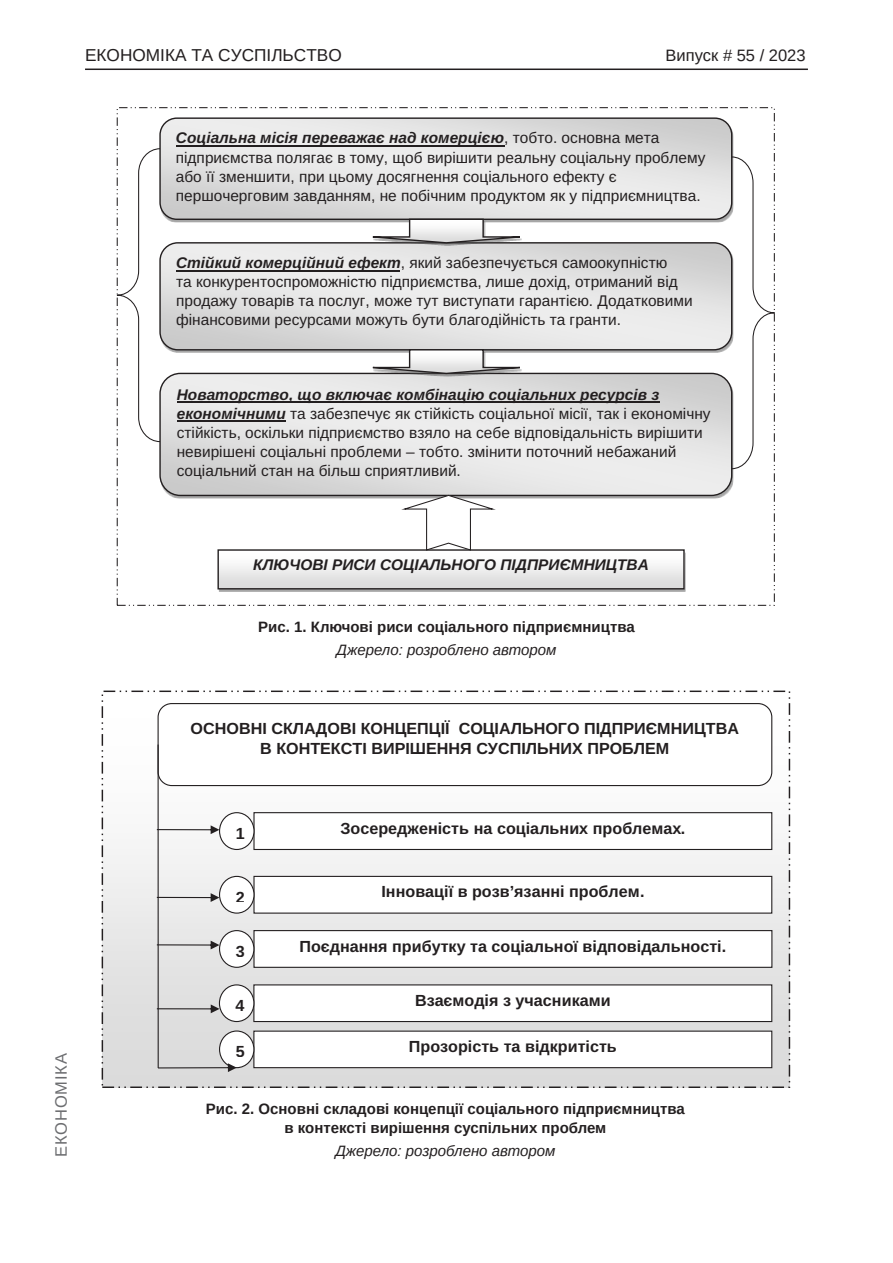
<style>
.page{position:relative;width:893px;height:1263px;background:#fff}
.page>*{position:absolute;margin:0;border:0;box-sizing:border-box;transform-origin:0 0}
.t1{font:17.25px "Arimo";color:#231f20}
.t2{font:16.5px "Arimo";color:#231f20}
.t3{font:16.5px "Arimo";letter-spacing:.05em;color:#6c6d70}
.t4{font:700 16.05px/20.1px "Arimo";color:#231f20;text-align:center}
.t5{font:15.45px/19.2px "Arimo Roman";color:#231f20}
.t6{font:italic 700 15.45px "Arimo";color:#231f20}
.Рисунок_N{font:700 15px/18.8px "Arimo";color:#231f20;text-align:center}
.Джерело{font:italic 15px "Arimo";color:#231f20}
.s1{font-family:"Arimo";font-weight:700;font-style:italic}
</style>
<div class="page">
<hr style="left:85px;top:69px;width:723px;height:1px;background:#231f20">
<svg style="left:161px;top:119px;width:571px;height:100px;background:#dcdcdc"></svg>
<div style="left:159px;top:117px;width:573px;height:103px;border:1px solid #231f20;border-radius:17px"></div>
<img style="left:166px;top:129px;width:560px;height:80px">
<hr style="left:176px;top:145px;width:328px;height:1px;background:#231f20">
<svg style="left:161px;top:243px;width:570px;height:107px;background:#dcdcdc"></svg>
<div style="left:159px;top:242px;width:573px;height:108px;border:1px solid #231f20;border-radius:18px"></div>
<img style="left:166px;top:254px;width:560px;height:85px">
<hr style="left:176px;top:270px;width:224px;height:1px;background:#231f20">
<svg style="left:161px;top:373px;width:571px;height:122px;background:#dcdcdc"></svg>
<div style="left:159px;top:373px;width:573px;height:123px;border:1px solid #231f20;border-radius:20px"></div>
<img style="left:167px;top:385px;width:558px;height:99px">
<hr style="left:177px;top:401px;width:482px;height:1px;background:#231f20">
<hr style="left:177px;top:420px;width:109px;height:1px;background:#231f20">
<svg style="left:116px;top:148px;width:45px;height:295px"></svg>
<svg style="left:731px;top:156px;width:44px;height:314px"></svg>
<img style="left:369px;top:221px;width:157px;height:25px">
<svg style="left:371px;top:218px;width:184px;height:26px"></svg>
<img style="left:369px;top:352px;width:157px;height:24px">
<svg style="left:371px;top:348px;width:184px;height:27px"></svg>
<img style="left:219px;top:552px;width:467px;height:40px">
<svg style="left:219px;top:552px;width:464px;height:35px"></svg>
<div style="left:217px;top:549px;width:468px;height:40px;border:1px solid #231f20"></div>
<img style="left:219px;top:556px;width:464px;height:27px">
<svg style="left:398px;top:494px;width:101px;height:57px"></svg>
<div style="left:102px;top:691px;width:687px;height:396px;background:linear-gradient(to bottom,#fff,#d7d7d7)"></div>
<div style="left:158px;top:703px;width:614px;height:83px;background:#fff;border:1px solid #231f20;border-radius:14px"></div>
<div style="left:254px;top:813px;width:518px;height:36px;background:#fff"></div>
<div style="left:253px;top:812px;width:519px;height:38px;border:1px solid #231f20"></div>
<div style="left:254px;top:876px;width:518px;height:37px;background:#fff"></div>
<div style="left:253px;top:876px;width:519px;height:38px;border:1px solid #231f20"></div>
<div style="left:254px;top:930px;width:518px;height:37px;background:#fff"></div>
<div style="left:253px;top:930px;width:519px;height:38px;border:1px solid #231f20"></div>
<div style="left:254px;top:985px;width:518px;height:36px;background:#fff"></div>
<div style="left:253px;top:984px;width:519px;height:38px;border:1px solid #231f20"></div>
<div style="left:254px;top:1031px;width:518px;height:37px;background:#fff"></div>
<div style="left:253px;top:1030px;width:519px;height:38px;border:1px solid #231f20"></div>
<div style="left:220px;top:813px;width:34px;height:36px;background:#fff;border-radius:50%"></div>
<div style="left:219px;top:812px;width:36px;height:38px;border:1px solid #231f20;border-radius:50%"></div>
<div style="left:220px;top:876px;width:34px;height:37px;background:#fff;border-radius:50%"></div>
<div style="left:219px;top:876px;width:36px;height:38px;border:1px solid #231f20;border-radius:50%"></div>
<div style="left:220px;top:930px;width:34px;height:37px;background:#fff;border-radius:50%"></div>
<div style="left:219px;top:930px;width:35px;height:38px;border:1px solid #231f20;border-radius:50%"></div>
<div style="left:219px;top:985px;width:35px;height:36px;background:#fff;border-radius:50%"></div>
<div style="left:219px;top:984px;width:35px;height:38px;border:1px solid #231f20;border-radius:50%"></div>
<div style="left:220px;top:1031px;width:34px;height:37px;background:#fff;border-radius:50%"></div>
<div style="left:219px;top:1030px;width:35px;height:38px;border:1px solid #231f20;border-radius:50%"></div>
<hr style="left:158px;top:744px;width:1px;height:324px;background:#231f20">
<svg style="left:158px;top:1063px;width:79px;height:9px"></svg>
<svg style="left:157px;top:1004px;width:63px;height:9px"></svg>
<svg style="left:157px;top:941px;width:62px;height:8px"></svg>
<svg style="left:157px;top:893px;width:62px;height:9px"></svg>
<svg style="left:157px;top:825px;width:62px;height:9px"></svg>
<p class="t1" style="left:85px;top:45px;width:258px">ЕКОНОМІКА ТА СУСПІЛЬСТВО</p>
<p class="t2" style="left:665px;top:46px;width:142px">Випуск # 55 / 2023</p>
<p class="t5" style="left:176px;top:129px;width:531px"><span class="s1">Соціальна місія переважає над комерцією</span>, тобто. основна мета підприємства полягає в тому, щоб вирішити реальну соціальну проблему або її зменшити, при цьому досягнення соціального ефекту є першочерговим завданням, не побічним продуктом як у підприємництва.</p>
<p class="t5" style="left:176px;top:253px;width:518px"><span class="s1">Стійкий комерційний ефект</span>, який забезпечується самоокупністю<br>та конкурентоспроможністю підприємства, лише дохід, отриманий від продажу товарів та послуг, може тут виступати гарантією. Додатковими фінансовими ресурсами можуть бути благодійність та гранти.</p>
<p class="t5" style="left:177px;top:385px;width:535px"><span class="s1">Новаторство, що включає комбінацію соціальних ресурсів з економічними</span> та забезпечує як стійкість соціальної місії, так і економічну стійкість, оскільки підприємство взяло на себе відповідальність вирішити невирішені соціальні проблеми – тобто. змінити поточний небажаний соціальний стан на більш сприятливий.</p>
<p class="t3" style="left:52px;top:1157px;width:105px;rotate:-90deg">ЕКОНОМІКА</p>
<p class="t6" style="left:253px;top:554px;width:397px">КЛЮЧОВІ РИСИ СОЦІАЛЬНОГО ПІДПРИЄМНИЦТВА</p>
<p class="Рисунок_N" style="left:258px;top:617px;width:378px">Рис. 1. Ключові риси соціального підприємництва</p>
<p class="Джерело" style="left:336px;top:640px;width:222px">Джерело: розроблено автором</p>
<p class="t4" style="left:191px;top:718px;width:550px">ОСНОВНІ СКЛАДОВІ КОНЦЕПЦІЇ СОЦІАЛЬНОГО ПІДПРИЄМНИЦТВА<br>В КОНТЕКСТІ ВИРІШЕННЯ СУСПІЛЬНИХ ПРОБЛЕМ</p>
<p class="t4" style="left:236px;top:824px;width:10px">1</p>
<p class="t4" style="left:236px;top:887px;width:10px">2</p>
<p class="t4" style="left:236px;top:942px;width:10px">3</p>
<p class="t4" style="left:236px;top:996px;width:10px">4</p>
<p class="t4" style="left:236px;top:1042px;width:10px">5</p>
<p class="t4" style="left:340px;top:818px;width:347px">Зосередженість на соціальних проблемах.</p>
<p class="t4" style="left:381px;top:882px;width:265px">Інновації в розв’язанні проблем.</p>
<p class="t4" style="left:299px;top:936px;width:428px">Поєднання прибутку та соціальної відповідальності.</p>
<p class="t4" style="left:415px;top:990px;width:197px">Взаємодія з учасниками</p>
<p class="t4" style="left:409px;top:1037px;width:210px">Прозорість та відкритість</p>
<p class="Рисунок_N" style="left:206px;top:1100px;width:480px">Рис. 2. Основні складові концепції соціального підприємництва в контексті вирішення суспільних проблем</p>
<p class="Джерело" style="left:335px;top:1141px;width:222px">Джерело: розроблено автором</p>
</div>
